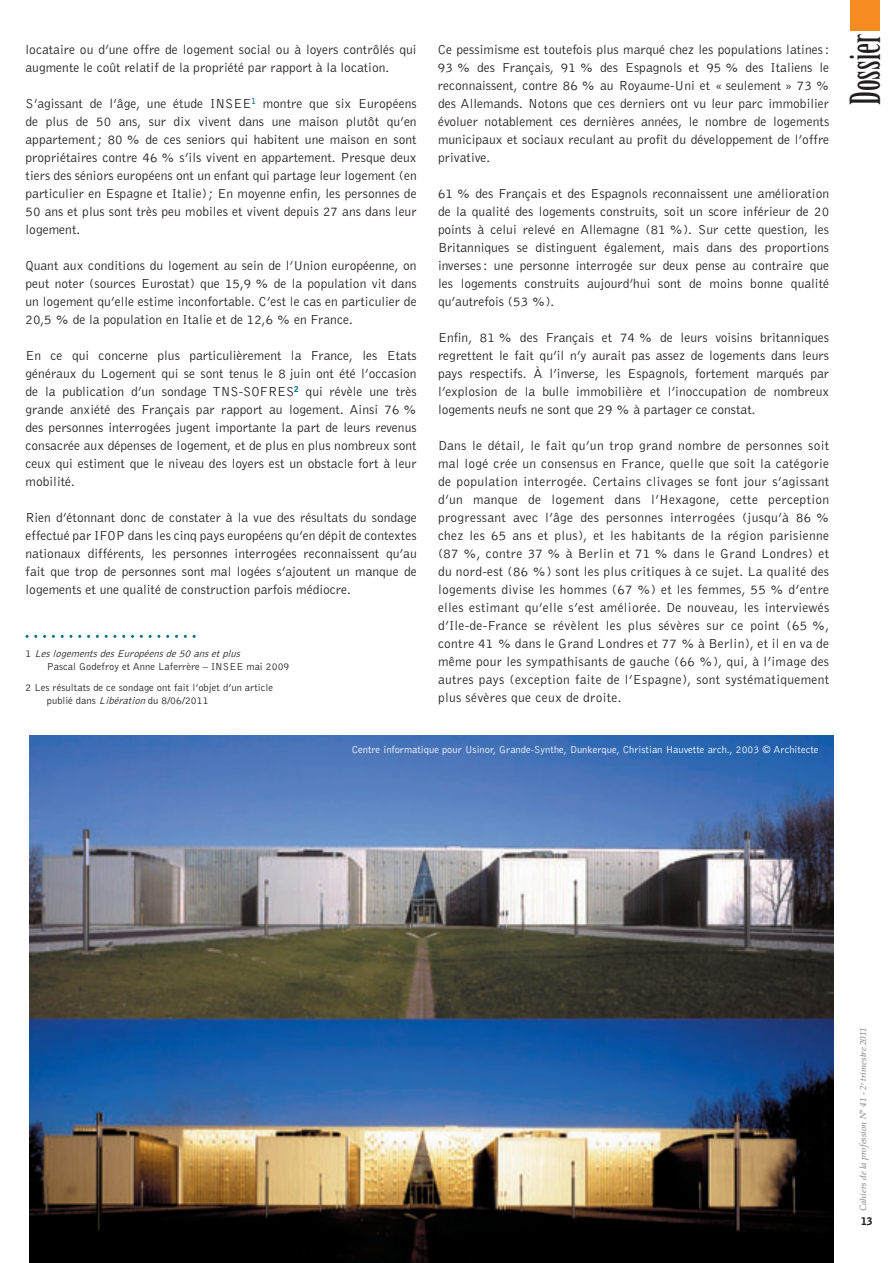
<style>
.page{position:relative;width:893px;height:1263px;background:#fff}
.page>*{position:absolute;margin:0;border:0;box-sizing:border-box;transform-origin:0 0}
.t1{font:40.5px "Birch";color:#231f20}
.t2{font:300 13.5px/18px "Bell Gothic";color:#231f20;text-align:justify}
.t3{font:300 10.5px/12.6px "Bell Gothic";letter-spacing:.005em;color:#231f20}
.t4{font:300 10.5px "Bell Gothic";color:#fff}
.t5{font:900 10.5px "Bell Gothic";color:#231f20}
.t6{font:italic 500 9px "Palatino";color:#8e8f93}
.s1{font-style:italic}
</style>
<div class="page">
<div style="left:850px;top:0;width:30px;height:30px;background:#f68b1f"></div>
<svg style="left:26px;top:635px;width:170px;height:3px"></svg>
<img style="left:30px;top:736px;width:803px;height:527px">
<p class="t2" style="left:26px;top:41px;width:393px">locataire ou d’une offre de logement social ou à loyers contrôlés qui augmente le coût relatif de la propriété par rapport à la location.</p>
<p class="t2" style="left:26px;top:95px;width:393px">S’agissant de l’âge, une étude INSEE<sup>1</sup> montre que six Européens de plus de 50 ans, sur dix vivent dans une maison plutôt qu’en appartement ; 80 % de ces seniors qui habitent une maison en sont propriétaires contre 46 % s’ils vivent en appartement. Presque deux tiers des séniors européens ont un enfant qui partage leur logement (en particulier en Espagne et Italie); En moyenne enfin, les personnes de 50 ans et plus sont très peu mobiles et vivent depuis 27 ans dans leur logement.</p>
<p class="t2" style="left:26px;top:257px;width:393px">Quant aux conditions du logement au sein de l’Union européenne, on peut noter (sources Eurostat) que 15,9 % de la population vit dans un logement qu’elle estime inconfortable. C’est le cas en particulier de 20,5 % de la population en Italie et de 12,6 % en France.</p>
<p class="t2" style="left:26px;top:347px;width:393px">En ce qui concerne plus particulièrement la France, les Etats généraux du Logement qui se sont tenus le 8 juin ont été l’occasion de la publication d’un sondage TNS-SOFRES<sup>2</sup> qui révèle une très grande anxiété des Français par rapport au logement. Ainsi 76 % des personnes interrogées jugent importante la part de leurs revenus consacrée aux dépenses de logement, et de plus en plus nombreux sont ceux qui estiment que le niveau des loyers est un obstacle fort à leur mobilité.</p>
<p class="t2" style="left:26px;top:509px;width:393px">Rien d’étonnant donc de constater à la vue des résultats du sondage effectué par IFOP dans les cinq pays européens qu’en dépit de contextes nationaux différents, les personnes interrogées reconnaissent qu’au fait que trop de personnes sont mal logées s’ajoutent un manque de logements et une qualité de construction parfois médiocre.</p>
<p class="t3" style="left:47px;top:648px;width:244px;text-indent:-21px">1 <span class="s1">LeslogementsdesEuropéensde50 ansetplus<br></span>Pascal Godefroy et Anne Laferrère – INSEE mai 2009</p>
<p class="t3" style="left:47px;top:682px;width:228px;text-indent:-21px">2 Les résultats de ce sondage ont fait l’objet d’un article publié dans <span class="s1">Libération</span>du 8/06/2011</p>
<p class="t2" style="left:438px;top:41px;width:393px">Ce pessimisme est toutefois plus marqué chez les populations latines :<br>93 % des Français, 91 % des Espagnols et 95 % des Italiens le reconnaissent, contre 86 % au Royaume-Uni et « seulement » 73 % des Allemands. Notons que ces derniers ont vu leur parc immobilier évoluer notablement ces dernières années, le nombre de logements municipaux et sociaux reculant au profit du développement de l’offre privative.</p>
<p class="t2" style="left:438px;top:185px;width:393px">61 % des Français et des Espagnols reconnaissent une amélioration de la qualité des logements construits, soit un score inférieur de 20 points à celui relevé en Allemagne (81 %). Sur cette question, les Britanniques se distinguent également, mais dans des proportions inverses : une personne interrogée sur deux pense au contraire que les logements construits aujourd’hui sont de moins bonne qualité qu’autrefois (53 %).</p>
<p class="t2" style="left:438px;top:329px;width:393px">Enfin, 81 % des Français et 74 % de leurs voisins britanniques regrettent le fait qu’il n’y aurait pas assez de logements dans leurs pays respectifs. À l’inverse, les Espagnols, fortement marqués par l’explosion de la bulle immobilière et l’inoccupation de nombreux logements neufs ne sont que 29 % à partager ce constat.</p>
<p class="t2" style="left:438px;top:437px;width:393px">Dans le détail, le fait qu’un trop grand nombre de personnes soit mal logé crée un consensus en France, quelle que soit la catégorie de population interrogée. Certains clivages se font jour s’agissant d’un manque de logement dans l’Hexagone, cette perception progressant avec l’âge des personnes interrogées (jusqu’à 86 % chez les 65 ans et plus), et les habitants de la région parisienne (87 %, contre 37 % à Berlin et 71 % dans le Grand Londres) et du nord-est (86 %) sont les plus critiques à ce sujet. La qualité des logements divise les hommes (67 %) et les femmes, 55 % d’entre elles estimant qu’elle s’est améliorée. De nouveau, les interviewés d’Ile-de-France se révèlent les plus sévères sur ce point (65 %, contre 41 % dans le Grand Londres et 77 % à Berlin), et il en va de même pour les sympathisants de gauche (66 %), qui, à l’image des autres pays (exception faite de l’Espagne), sont systématiquement plus sévères que ceux de droite.</p>
<p class="t4" style="left:352px;top:743px;width:468px">Centre informatique pour Usinor, Grande-Synthe, Dunkerque, Christian Hauvette arch., 2003 © Architecte</p>
<h1 class="t1" style="left:844px;top:105px;width:73px;rotate:-90deg">Dossier</h1>
<p class="t6" style="left:858px;top:1211px;width:185px;rotate:-90deg">Cahiers de la profession N° 41 - 2<sup>e</sup> trimestre 2011</p>
<p class="t5" style="left:861px;top:1214px;width:13px">13</p>
</div>
